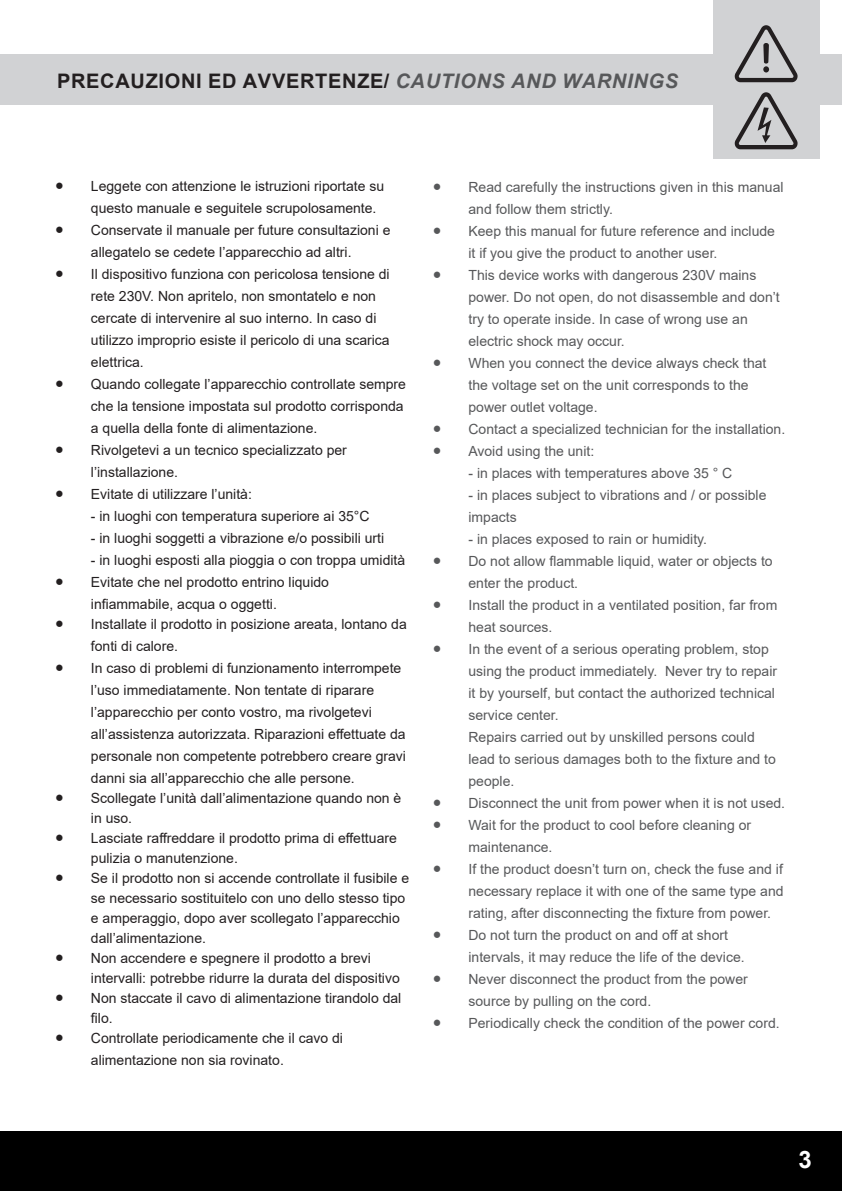
<style>
.page{position:relative;width:842px;height:1191px;background:#fff}
.page>*{position:absolute;margin:0;border:0;box-sizing:border-box;transform-origin:0 0}
.t1{font:700 24px "Arial";color:#fff}
.t2{font:700 20px "Arial";letter-spacing:.035em;color:#231f20}
.t3{font:14px/22px "Arial";color:#231f20}
.t4{font:14px/22px "Arial";color:#57585a}
.s1{font-style:italic;color:#57585a}
.s2{font-family:"Minion Pro";font-size:24px}
</style>
<div class="page">
<div style="left:0;top:1131px;width:842px;height:60px;background:#000"></div>
<div style="left:0;top:54px;width:842px;height:51px;background:#d1d2d4"></div>
<div style="left:713px;top:0;width:106px;height:159px;background:#d1d2d4"></div>
<svg style="left:734px;top:25px;width:64px;height:57px"></svg>
<svg style="left:734px;top:92px;width:64px;height:57px"></svg>
<h2 class="t2" style="left:57px;top:67px;width:623px">PRECAUZIONI ED AVVERTENZE/ <span class="s1">CAUTIONS AND WARNINGS</span></h2>
<p class="t3" style="left:91px;top:175px;width:295px;text-indent:-36px"><span class="s2">•</span> Leggete con attenzione le istruzioni riportate su questo manuale e seguitele scrupolosamente.</p>
<p class="t3" style="left:55px;top:219px;width:337px;text-align:center"><span class="s2">•</span> Conservate il manuale per future consultazioni e allegatelo se cedete l’apparecchio ad altri.</p>
<p class="t3" style="left:91px;top:263px;width:300px;text-indent:-36px"><span class="s2">•</span> Il dispositivo funziona con pericolosa tensione di rete 230V. Non apritelo, non smontatelo e non cercate di intervenire al suo interno. In caso di utilizzo improprio esiste il pericolo di una scarica elettrica.</p>
<p class="t3" style="left:91px;top:373px;width:317px;text-indent:-36px"><span class="s2">•</span> Quando collegate l’apparecchio controllate sempre che la tensione impostata sul prodotto corrisponda a quella della fonte di alimentazione.</p>
<p class="t3" style="left:91px;top:439px;width:257px;text-indent:-36px"><span class="s2">•</span> Rivolgetevi a un tecnico specializzato per l’installazione.</p>
<p class="t3" style="left:55px;top:483px;width:199px"><span class="s2">•</span> Evitate di utilizzare l’unità:</p>
<p class="t3" style="left:91px;top:505px;width:280px">- in luoghi con temperatura superiore ai 35°C</p>
<p class="t3" style="left:91px;top:527px;width:295px">- in luoghi soggetti a vibrazione e/o possibili urti</p>
<p class="t3" style="left:91px;top:549px;width:316px">- in luoghi esposti alla pioggia o con troppa umidità</p>
<p class="t3" style="left:91px;top:571px;width:240px;text-indent:-36px"><span class="s2">•</span> Evitate che nel prodotto entrino liquido infiammabile, acqua o oggetti.</p>
<p class="t3" style="left:91px;top:613px;width:317px;text-indent:-36px"><span class="s2">•</span> Installate il prodotto in posizione areata, lontano da fonti di calore.</p>
<p class="t3" style="left:91px;top:657px;width:317px;text-indent:-36px"><span class="s2">•</span> In caso di problemi di funzionamento interrompete l’uso immediatamente. Non tentate di riparare l’apparecchio per conto vostro, ma rivolgetevi all’assistenza autorizzata. Riparazioni effettuate da personale non competente potrebbero creare gravi danni sia all’apparecchio che alle persone.</p>
<p class="t3" style="left:91px;top:788px;width:312px;line-height:20px;text-indent:-36px"><span class="s2">•</span> Scollegate l’unità dall’alimentazione quando non è in uso.</p>
<p class="t3" style="left:91px;top:828px;width:307px;line-height:20px;text-indent:-36px"><span class="s2">•</span> Lasciate raffreddare il prodotto prima di effettuare pulizia o manutenzione.</p>
<p class="t3" style="left:91px;top:868px;width:320px;line-height:20px;text-indent:-36px"><span class="s2">•</span> Se il prodotto non si accende controllate il fusibile e se necessario sostituitelo con uno dello stesso tipo e amperaggio, dopo aver scollegato l’apparecchio dall’alimentazione.</p>
<p class="t3" style="left:91px;top:948px;width:310px;line-height:20px;text-indent:-36px"><span class="s2">•</span> Non accendere e spegnere il prodotto a brevi intervalli: potrebbe ridurre la durata del dispositivo</p>
<p class="t3" style="left:91px;top:988px;width:312px;line-height:20px;text-indent:-36px"><span class="s2">•</span> Non staccate il cavo di alimentazione tirandolo dal filo.</p>
<p class="t3" style="left:91px;top:1027px;width:254px;text-indent:-36px"><span class="s2">•</span> Controllate periodicamente che il cavo di alimentazione non sia rovinato.</p>
<p class="t4" style="left:468px;top:176px;width:317px;text-indent:-36px"><span class="s2">•</span> Read carefully the instructions given in this manual and follow them strictly.</p>
<p class="t4" style="left:468px;top:220px;width:308px;text-indent:-36px"><span class="s2">•</span> Keep this manual for future reference and include it if you give the product to another user.</p>
<p class="t4" style="left:468px;top:264px;width:313px;text-indent:-36px"><span class="s2">•</span> This device works with dangerous 230V mains power. Do not open, do not disassemble and don’t try to operate inside. In case of wrong use an electric shock may occur.</p>
<p class="t4" style="left:468px;top:352px;width:300px;text-indent:-36px"><span class="s2">•</span> When you connect the device always check that the voltage set on the unit corresponds to the power outlet voltage.</p>
<p class="t4" style="left:432px;top:418px;width:354px"><span class="s2">•</span> Contact a specialized technician for the installation.</p>
<p class="t4" style="left:432px;top:440px;width:163px"><span class="s2">•</span> Avoid using the unit:</p>
<p class="t4" style="left:468px;top:462px;width:265px">- in places with temperatures above 35 ° C</p>
<p class="t4" style="left:468px;top:484px;width:300px">- in places subject to vibrations and / or possible impacts</p>
<p class="t4" style="left:468px;top:527px;width:240px">- in places exposed to rain or humidity.</p>
<p class="t4" style="left:468px;top:550px;width:306px;text-indent:-36px"><span class="s2">•</span> Do not allow flammable liquid, water or objects to enter the product.</p>
<p class="t4" style="left:468px;top:594px;width:310px;text-indent:-36px"><span class="s2">•</span> Install the product in a ventilated position, far from heat sources.</p>
<p class="t4" style="left:468px;top:638px;width:310px;text-indent:-36px"><span class="s2">•</span> In the event of a serious operating problem, stop using the product immediately. Never try to repair it by yourself, but contact the authorized technical service center.<br>Repairs carried out by unskilled persons could lead to serious damages both to the fixture and to people.</p>
<p class="t4" style="left:432px;top:792px;width:354px"><span class="s2">•</span> Disconnect the unit from power when it is not used.</p>
<p class="t4" style="left:468px;top:814px;width:284px;text-indent:-36px"><span class="s2">•</span> Wait for the product to cool before cleaning or maintenance.</p>
<p class="t4" style="left:468px;top:858px;width:317px;text-align:justify;text-indent:-36px"><span class="s2">•</span> If the product doesn’t turn on, check the fuse and if necessary replace it with one of the same type and rating, after disconnecting the fixture from power.</p>
<p class="t4" style="left:468px;top:924px;width:278px;text-indent:-36px"><span class="s2">•</span> Do not turn the product on and off at short intervals, it may reduce the life of the device.</p>
<p class="t4" style="left:468px;top:968px;width:281px;text-indent:-36px"><span class="s2">•</span> Never disconnect the product from the power source by pulling on the cord.</p>
<p class="t4" style="left:432px;top:1012px;width:349px"><span class="s2">•</span> Periodically check the condition of the power cord.</p>
<h1 class="t1" style="left:799px;top:1143px;width:15px">3</h1>
</div>
